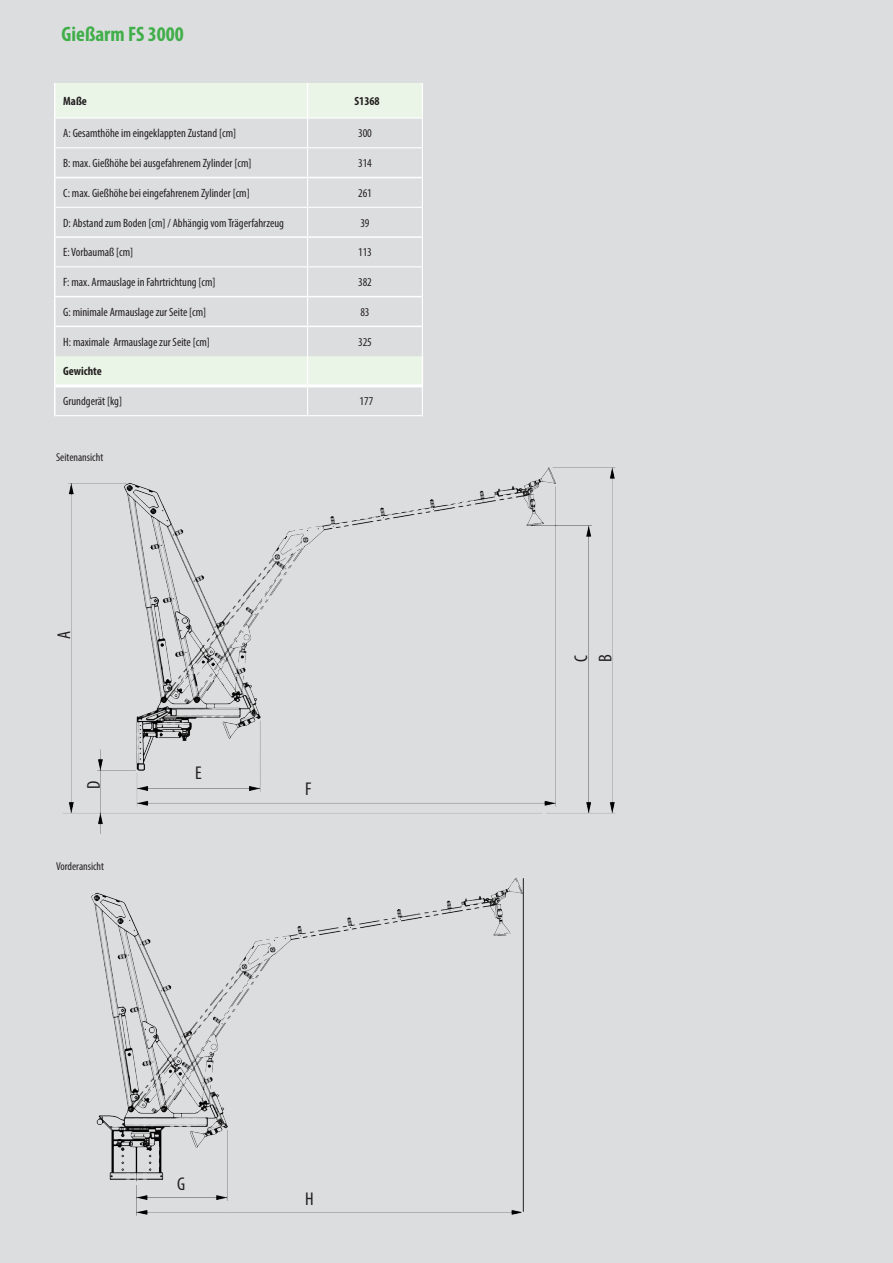
<style>
.page{position:relative;width:893px;height:1263px;background:#dcdddf}
.page>*{position:absolute;margin:0;border:0;box-sizing:border-box;transform-origin:0 0}
.t1{font:700 condensed 21px "Myriad Pro";color:#40ae49}
.t2{font:condensed 18.6px "Myriad Pro";color:#231f20}
.t3{font:condensed 12px "Myriad Pro";color:#231f20}
.t4{font:700 condensed 12px "Myriad Pro";color:#231f20}
.t5{font:condensed 11.4px "Myriad Pro";color:#231f20}
</style>
<div class="page">
<svg style="left:56px;top:83px;width:366px;height:301px"></svg>
<hr style="left:308px;top:117px;width:115px;height:2px;background:#fff">
<hr style="left:56px;top:147px;width:252px;height:1px;background:#fff">
<hr style="left:56px;top:207px;width:252px;height:1px;background:#fff">
<hr style="left:56px;top:266px;width:252px;height:1px;background:#fff">
<hr style="left:308px;top:147px;width:115px;height:1px;background:#fff">
<hr style="left:308px;top:207px;width:115px;height:1px;background:#fff">
<hr style="left:308px;top:266px;width:115px;height:1px;background:#fff">
<hr style="left:56px;top:117px;width:252px;height:2px;background:#fff">
<hr style="left:54px;top:415px;width:254px;height:1px;background:#fff">
<hr style="left:308px;top:415px;width:115px;height:1px;background:#fff">
<svg style="left:307px;top:119px;width:1px;height:296px"></svg>
<hr style="left:56px;top:384px;width:252px;height:3px;background:#fff">
<hr style="left:308px;top:384px;width:115px;height:3px;background:#fff">
<svg style="left:422px;top:119px;width:1px;height:28px"></svg>
<hr style="left:422px;top:148px;width:1px;height:30px;background:#fff">
<svg style="left:422px;top:178px;width:1px;height:88px"></svg>
<hr style="left:422px;top:267px;width:1px;height:30px;background:#fff">
<svg style="left:422px;top:297px;width:1px;height:29px"></svg>
<hr style="left:422px;top:326px;width:1px;height:30px;background:#fff">
<svg style="left:422px;top:356px;width:1px;height:59px"></svg>
<hr style="left:422px;top:83px;width:1px;height:34px;background:#fff">
<hr style="left:307px;top:83px;width:1px;height:34px;background:#fff">
<hr style="left:54px;top:83px;width:2px;height:35px;background:#fff">
<hr style="left:54px;top:118px;width:2px;height:30px;background:#fff">
<hr style="left:54px;top:148px;width:2px;height:29px;background:#fff">
<hr style="left:54px;top:178px;width:2px;height:29px;background:#fff">
<hr style="left:54px;top:207px;width:2px;height:29px;background:#fff">
<hr style="left:54px;top:238px;width:2px;height:29px;background:#fff">
<hr style="left:54px;top:267px;width:2px;height:29px;background:#fff">
<hr style="left:54px;top:297px;width:2px;height:29px;background:#fff">
<hr style="left:54px;top:327px;width:2px;height:29px;background:#fff">
<hr style="left:54px;top:356px;width:2px;height:30px;background:#fff">
<hr style="left:54px;top:386px;width:2px;height:29px;background:#fff">
<hr style="left:54px;top:177px;width:254px;height:1px;background:#fff">
<hr style="left:308px;top:177px;width:114px;height:1px;background:#fff">
<hr style="left:54px;top:236px;width:254px;height:2px;background:#fff">
<hr style="left:308px;top:236px;width:114px;height:2px;background:#fff">
<hr style="left:54px;top:296px;width:254px;height:1px;background:#fff">
<hr style="left:308px;top:296px;width:114px;height:1px;background:#fff">
<hr style="left:54px;top:326px;width:254px;height:1px;background:#fff">
<hr style="left:308px;top:326px;width:114px;height:1px;background:#fff">
<img style="left:63px;top:467px;width:553px;height:367px">
<img style="left:91px;top:877px;width:432px;height:339px">
<hr style="left:523px;top:878px;width:1px;height:334px;background:#231f20">
<p class="t1" style="left:62px;top:21px;width:124px">Gießarm FS 3000</p>
<p class="t4" style="left:63px;top:94px;width:25px">Maße</p>
<p class="t4" style="left:354px;top:94px;width:27px">S1368</p>
<p class="t3" style="left:63px;top:126px;width:174px">A: Gesamthöhe im eingeklappten Zustand [cm]</p>
<p class="t3" style="left:358px;top:126px;width:15px">300</p>
<p class="t3" style="left:63px;top:156px;width:190px">B: max. Gießhöhe bei ausgefahrenem Zylinder [cm]</p>
<p class="t3" style="left:358px;top:156px;width:15px">314</p>
<p class="t3" style="left:63px;top:186px;width:188px">C: max. Gießhöhe bei eingefahrenem Zylinder [cm]</p>
<p class="t3" style="left:358px;top:186px;width:15px">261</p>
<p class="t3" style="left:63px;top:215px;width:222px">D: Abstand zum Boden [cm] / Abhängig vom Trägerfahrzeug</p>
<p class="t3" style="left:360px;top:215px;width:11px">39</p>
<p class="t3" style="left:63px;top:245px;width:72px">E: Vorbaumaß [cm]</p>
<p class="t3" style="left:358px;top:245px;width:15px">113</p>
<p class="t3" style="left:63px;top:275px;width:154px">F: max. Armauslage in Fahrtrichtung [cm]</p>
<p class="t3" style="left:358px;top:275px;width:15px">382</p>
<p class="t3" style="left:63px;top:305px;width:144px">G: minimale Armauslage zur Seite [cm]</p>
<p class="t3" style="left:360px;top:305px;width:11px">83</p>
<p class="t3" style="left:63px;top:334px;width:148px">H: maximale Armauslage zur Seite [cm]</p>
<p class="t3" style="left:358px;top:334px;width:15px">325</p>
<p class="t4" style="left:63px;top:363px;width:40px">Gewichte</p>
<p class="t3" style="left:63px;top:394px;width:60px">Grundgerät [kg]</p>
<p class="t3" style="left:359px;top:394px;width:15px">177</p>
<p class="t5" style="left:56px;top:450px;width:49px">Seitenansicht</p>
<p class="t2" style="left:53px;top:639px;width:10px;rotate:-90deg">A</p>
<p class="t2" style="left:82px;top:789px;width:10px;rotate:-90deg">D</p>
<p class="t5" style="left:56px;top:860px;width:49px">Vorderansicht</p>
<p class="t2" style="left:195px;top:761px;width:8px">E</p>
<p class="t2" style="left:305px;top:777px;width:8px">F</p>
<p class="t2" style="left:177px;top:1173px;width:10px">G</p>
<p class="t2" style="left:305px;top:1188px;width:10px">H</p>
<p class="t2" style="left:570px;top:662px;width:8px;rotate:-90deg">C</p>
<p class="t2" style="left:594px;top:662px;width:9px;rotate:-90deg">B</p>
</div>
